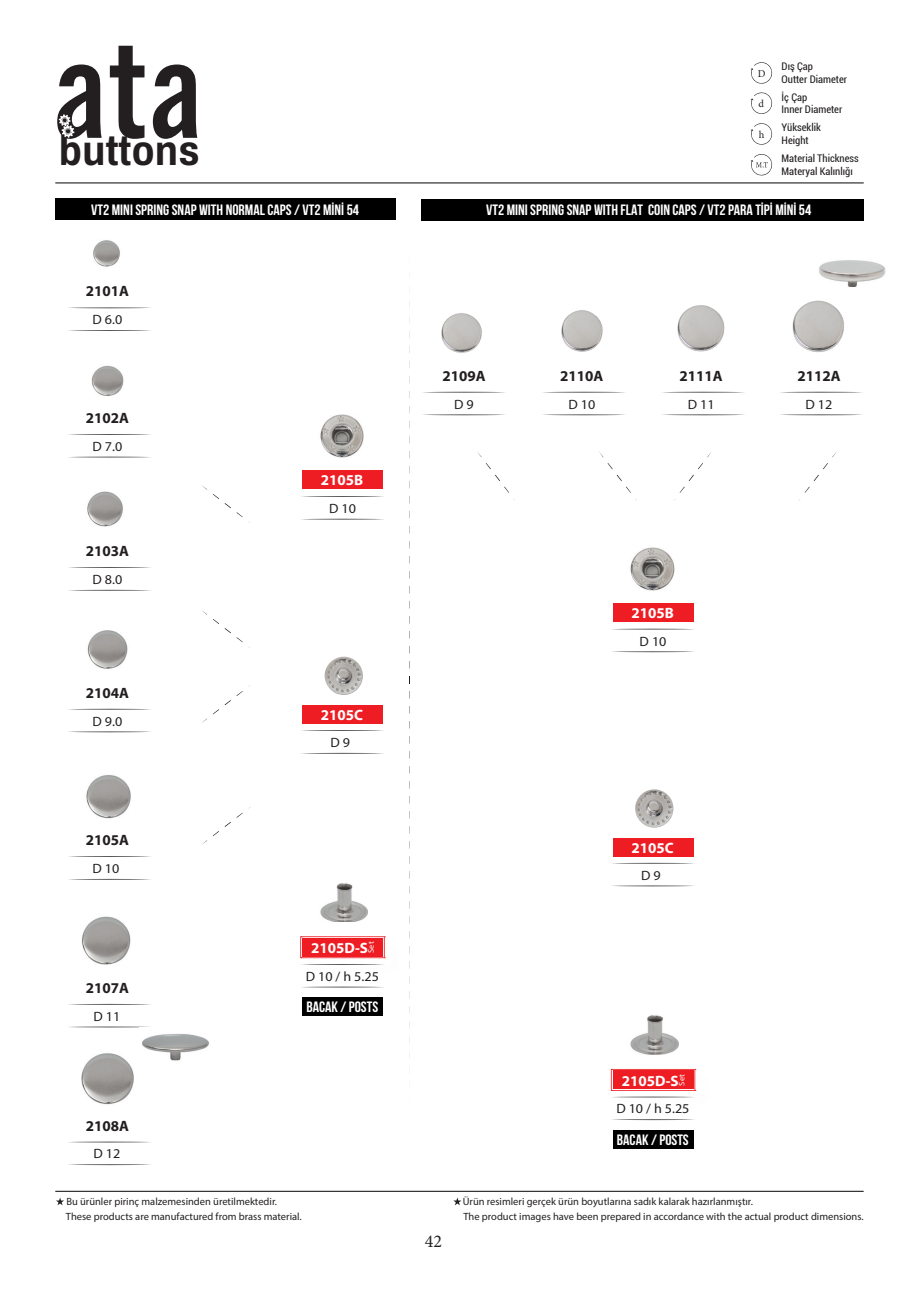
<style>
.page{position:relative;width:919px;height:1289px;background:#fff}
.page>*{position:absolute;margin:0;border:0;box-sizing:border-box;transform-origin:0 0}
.t1{font:700 42.45px "Archivo Narrow";color:#231f20;scale:1.11 1}
.t2{font:18px "Minion Pro";color:#231f20}
.t3{font:700 15px "Bebas Neue";color:#fff;scale:1.04 1}
.t4{font:700 15px "Myriad Pro";color:#231f20}
.t5{font:700 15px "Myriad Pro";color:#fff}
.t6{font:13.5px "Myriad Pro";color:#231f20;scale:1.04 1}
.t7{font:10.5px "Myriad Pro";color:#231f20}
.t8{font:condensed 10.5px/12.6px "Roboto";color:#231f20}
.t9{font:10.5px "Minion Pro";color:#231f20}
.t10{font:8.1px "Myriad Pro";letter-spacing:.005em;color:#fff;scale:1.04 1}
</style>
<div class="page">
<hr style="left:55px;top:182px;width:808px;height:1px;background:#231f20">
<hr style="left:55px;top:1190px;width:808px;height:1px;background:#231f20">
<svg style="left:57px;top:46px;width:140px;height:93px"></svg>
<svg style="left:453px;top:1197px;width:8px;height:8px"></svg>
<svg style="left:56px;top:1197px;width:8px;height:8px"></svg>
<svg style="left:750px;top:62px;width:22px;height:22px"></svg>
<svg style="left:750px;top:92px;width:22px;height:22px"></svg>
<svg style="left:750px;top:123px;width:22px;height:22px"></svg>
<svg style="left:750px;top:154px;width:22px;height:22px"></svg>
<div style="left:421px;top:199px;width:442px;height:21px;background:#000"></div>
<div style="left:55px;top:198px;width:340px;height:21px;background:#000"></div>
<svg style="left:423px;top:392px;width:82px;height:1px"></svg>
<svg style="left:543px;top:392px;width:82px;height:1px"></svg>
<svg style="left:68px;top:307px;width:83px;height:1px"></svg>
<svg style="left:68px;top:434px;width:83px;height:1px"></svg>
<svg style="left:68px;top:567px;width:83px;height:1px"></svg>
<svg style="left:83px;top:708px;width:53px;height:1px"></svg>
<svg style="left:68px;top:856px;width:83px;height:1px"></svg>
<svg style="left:102px;top:1003px;width:15px;height:1px"></svg>
<svg style="left:72px;top:1141px;width:75px;height:1px"></svg>
<svg style="left:662px;top:392px;width:83px;height:1px"></svg>
<svg style="left:780px;top:392px;width:82px;height:1px"></svg>
<svg style="left:423px;top:414px;width:82px;height:1px"></svg>
<svg style="left:543px;top:414px;width:82px;height:1px"></svg>
<svg style="left:68px;top:330px;width:83px;height:1px"></svg>
<svg style="left:73px;top:456px;width:73px;height:1px"></svg>
<svg style="left:68px;top:590px;width:83px;height:1px"></svg>
<svg style="left:68px;top:731px;width:83px;height:1px"></svg>
<svg style="left:100px;top:878px;width:20px;height:1px"></svg>
<svg style="left:69px;top:1026px;width:81px;height:1px"></svg>
<svg style="left:68px;top:1164px;width:83px;height:1px"></svg>
<svg style="left:662px;top:414px;width:83px;height:1px"></svg>
<svg style="left:780px;top:414px;width:82px;height:1px"></svg>
<svg style="left:616px;top:475px;width:21px;height:26px"></svg>
<svg style="left:495px;top:475px;width:20px;height:25px"></svg>
<svg style="left:674px;top:475px;width:19px;height:25px"></svg>
<svg style="left:799px;top:475px;width:19px;height:25px"></svg>
<svg style="left:213px;top:685px;width:37px;height:29px"></svg>
<svg style="left:213px;top:807px;width:37px;height:29px"></svg>
<svg style="left:213px;top:619px;width:37px;height:29px"></svg>
<svg style="left:213px;top:494px;width:37px;height:29px"></svg>
<img style="left:82px;top:916px;width:49px;height:49px">
<img style="left:81px;top:1053px;width:53px;height:52px">
<img style="left:86px;top:775px;width:45px;height:44px">
<img style="left:87px;top:491px;width:36px;height:36px">
<img style="left:87px;top:630px;width:41px;height:39px">
<img style="left:93px;top:240px;width:27px;height:27px">
<img style="left:91px;top:365px;width:33px;height:31px">
<img style="left:819px;top:260px;width:67px;height:27px">
<img style="left:142px;top:1033px;width:67px;height:28px">
<img style="left:441px;top:313px;width:41px;height:40px">
<img style="left:561px;top:310px;width:42px;height:42px">
<img style="left:677px;top:305px;width:48px;height:47px">
<img style="left:792px;top:301px;width:52px;height:52px">
<div style="left:302px;top:705px;width:81px;height:19px;background:#ee1d23"></div>
<div style="left:612px;top:838px;width:81px;height:18px;background:#ee1d23"></div>
<div style="left:302px;top:470px;width:81px;height:18px;background:#ee1d23"></div>
<div style="left:612px;top:603px;width:81px;height:18px;background:#ee1d23"></div>
<svg style="left:301px;top:496px;width:83px;height:1px"></svg>
<svg style="left:620px;top:628px;width:67px;height:1px"></svg>
<svg style="left:301px;top:730px;width:83px;height:1px"></svg>
<svg style="left:632px;top:862px;width:42px;height:1px"></svg>
<svg style="left:301px;top:519px;width:83px;height:1px"></svg>
<svg style="left:612px;top:651px;width:82px;height:1px"></svg>
<svg style="left:301px;top:753px;width:83px;height:1px"></svg>
<svg style="left:612px;top:885px;width:82px;height:1px"></svg>
<img style="left:320px;top:414px;width:44px;height:44px">
<img style="left:630px;top:547px;width:45px;height:44px">
<img style="left:320px;top:883px;width:48px;height:38px">
<img style="left:630px;top:1015px;width:48px;height:39px">
<img style="left:324px;top:656px;width:39px;height:39px;border-radius:19px">
<img style="left:635px;top:789px;width:38px;height:38px;border-radius:19px">
<svg style="left:306px;top:986px;width:73px;height:1px"></svg>
<svg style="left:612px;top:1119px;width:82px;height:1px"></svg>
<div style="left:302px;top:997px;width:81px;height:18px;background:#000"></div>
<div style="left:612px;top:1130px;width:81px;height:18px;background:#000"></div>
<div style="left:303px;top:939px;width:99px;height:37px;background:#231f20;opacity:.5"></div>
<svg style="left:300px;top:936px;width:85px;height:22px;background:#ef3136"></svg>
<div style="left:613px;top:1071px;width:100px;height:37px;background:#231f20;opacity:.5"></div>
<svg style="left:610px;top:1069px;width:85px;height:28px"></svg>
<h1 class="t1" style="left:59px;top:124px;width:129px">buttons</h1>
<p class="t9" style="left:757px;top:66px;width:9px">D</p>
<p class="t9" style="left:758px;top:97px;width:7px">d</p>
<p class="t9" style="left:758px;top:127px;width:7px">h</p>
<p class="t8" style="left:781px;top:60px;width:67px">Dış Çap<br>Outter Diameter</p>
<p class="t8" style="left:781px;top:90px;width:62px">İç Çap<br>Inner Diameter</p>
<p class="t8" style="left:781px;top:121px;width:41px">Yükseklik<br>Height</p>
<p class="t8" style="left:781px;top:152px;width:79px">Material Thickness<br>Materyal Kalınlığı</p>
<p class="t3" style="left:91px;top:201px;width:259px">VT2 MINI SPRING SNAP WITH NORMAL CAPS / VT2 MİNİ 54</p>
<p class="t3" style="left:486px;top:202px;width:314px">VT2 MINI SPRING SNAP WITH FLAT COIN CAPS / VT2 PARA TİPİ MİNİ 54</p>
<p class="t4" style="left:86px;top:281px;width:45px">2101A</p>
<p class="t6" style="left:92px;top:311px;width:30px">D 6.0</p>
<p class="t4" style="left:86px;top:408px;width:45px">2102A</p>
<p class="t6" style="left:92px;top:438px;width:30px">D 7.0</p>
<p class="t4" style="left:86px;top:541px;width:45px">2103A</p>
<p class="t6" style="left:92px;top:571px;width:30px">D 8.0</p>
<p class="t4" style="left:86px;top:683px;width:45px">2104A</p>
<p class="t6" style="left:92px;top:712px;width:30px">D 9.0</p>
<p class="t4" style="left:86px;top:830px;width:45px">2105A</p>
<p class="t6" style="left:92px;top:860px;width:27px">D 10</p>
<p class="t4" style="left:86px;top:977px;width:45px">2107A</p>
<p class="t6" style="left:94px;top:1007px;width:27px">D 11</p>
<p class="t4" style="left:86px;top:1115px;width:45px">2108A</p>
<p class="t6" style="left:94px;top:1145px;width:27px">D 12</p>
<p class="t5" style="left:321px;top:470px;width:44px">2105B</p>
<p class="t6" style="left:329px;top:500px;width:27px">D 10</p>
<p class="t5" style="left:321px;top:705px;width:44px">2105C</p>
<p class="t6" style="left:330px;top:734px;width:20px">D 9</p>
<h3 class="t5" style="left:311px;top:938px;width:58px">2105D-S</h3>
<p class="t10" style="left:366px;top:952px;width:12px;rotate:-90deg">Set</p>
<p class="t6" style="left:306px;top:967px;width:72px">D 10 / h 5.25</p>
<p class="t3" style="left:306px;top:998px;width:71px">BACAK / POSTS</p>
<p class="t4" style="left:442px;top:365px;width:45px">2109A</p>
<p class="t4" style="left:560px;top:366px;width:45px">2110A</p>
<p class="t6" style="left:454px;top:396px;width:20px">D 9</p>
<p class="t6" style="left:568px;top:396px;width:27px">D 10</p>
<p class="t4" style="left:679px;top:366px;width:45px">2111A</p>
<p class="t4" style="left:797px;top:366px;width:45px">2112A</p>
<p class="t6" style="left:687px;top:396px;width:27px">D 11</p>
<p class="t6" style="left:805px;top:396px;width:27px">D 12</p>
<p class="t5" style="left:631px;top:602px;width:44px">2105B</p>
<p class="t6" style="left:639px;top:632px;width:27px">D 10</p>
<p class="t5" style="left:631px;top:838px;width:44px">2105C</p>
<p class="t6" style="left:641px;top:866px;width:20px">D 9</p>
<p class="t5" style="left:621px;top:1070px;width:58px">2105D-S</p>
<p class="t10" style="left:676px;top:1085px;width:12px;rotate:-90deg">Set</p>
<p class="t6" style="left:616px;top:1100px;width:72px">D 10 / h 5.25</p>
<p class="t3" style="left:617px;top:1131px;width:71px">BACAK / POSTS</p>
<p class="t7" style="left:66px;top:1195px;width:212px">Bu ürünler pirinç malzemesinden üretilmektedir.</p>
<p class="t7" style="left:462px;top:1195px;width:292px">Ürün resimleri gerçek ürün boyutlarına sadık kalarak hazırlanmıştır.</p>
<p class="t7" style="left:66px;top:1209px;width:237px">These products are manufactured from brass material.</p>
<p class="t7" style="left:463px;top:1209px;width:401px">The product images have been prepared in accordance with the actual product dimensions.</p>
<h2 class="t2" style="left:424px;top:1228px;width:19px">42</h2>
</div>
